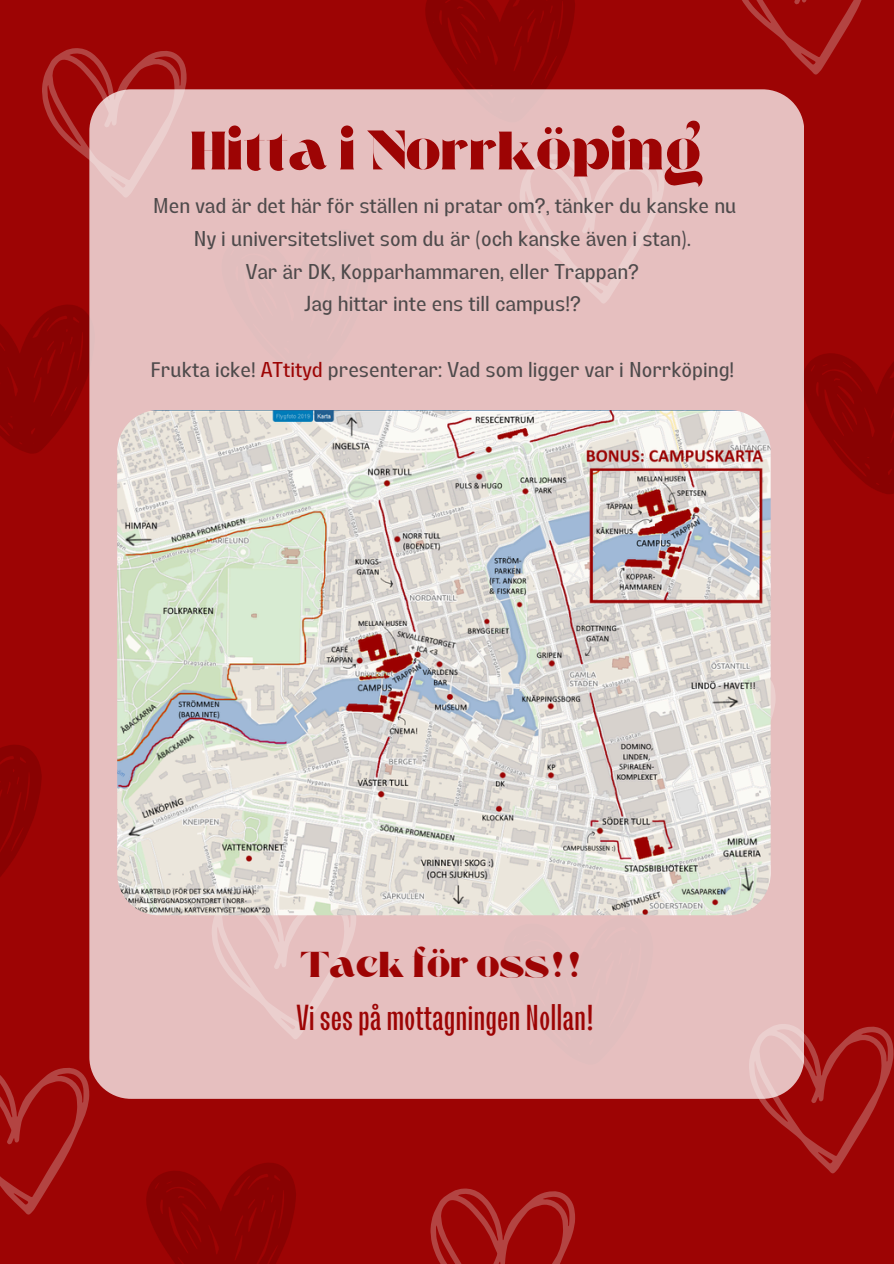
<style>
.page{position:relative;width:894px;height:1264px;background:#fff}
.page>*{position:absolute;margin:0;border:0;box-sizing:border-box;transform-origin:0 0}
.t1{font:54px "Foda Display";color:#9d0404}
.t2{font:condensed 36px/52.8px "Lazord";color:#9d0404}
.t3{font:21px "Lazord";color:#4e4a4b}
.s1{color:#9d0404}
.s2{font-family:"Foda Display";font-stretch:normal}
</style>
<div class="page">
<div style="left:0;top:0;width:893px;height:1263px;background:#9d0404"></div>
<svg style="left:42px;top:48px;width:145px;height:112px"></svg>
<svg style="left:0;top:1068px;width:89px;height:147px"></svg>
<svg style="left:748px;top:1026px;width:145px;height:147px"></svg>
<svg style="left:430px;top:1188px;width:145px;height:75px"></svg>
<svg style="left:742px;top:0;width:120px;height:75px"></svg>
<svg style="left:0;top:305px;width:89px;height:149px"></svg>
<svg style="left:0;top:745px;width:42px;height:132px"></svg>
<svg style="left:804px;top:353px;width:89px;height:141px"></svg>
<svg style="left:425px;top:0;width:150px;height:89px"></svg>
<svg style="left:146px;top:1163px;width:150px;height:100px"></svg>
<div style="left:89px;top:89px;width:715px;height:1009px;background:#e6bfbf"></div>
<img style="left:117px;top:410px;width:653px;height:505px;border-radius:42px">
<p class="t1" style="left:190px;top:129px;width:515px">Hitta i Norrköping</p>
<p class="t3" style="left:153px;top:198px;width:584px">Men vad är det här för ställen ni pratar om?, tänker du kanske nu</p>
<p class="t3" style="left:194px;top:231px;width:498px">Ny i universitetslivet som du är (och kanske även i stan).</p>
<h1 class="t3" style="left:245px;top:263px;width:395px">Var är DK, Kopparhammaren, eller Trappan?</h1>
<p class="t3" style="left:304px;top:296px;width:279px">Jag hittar inte ens till campus!?</p>
<p class="t3" style="left:150px;top:361px;width:585px">Frukta icke! <span class="s1">ATtityd</span> presenterar: Vad som ligger var i Norrköping!</p>
<p class="t2" style="left:296px;top:937px;width:299px"><span class="s2">Tack för oss!!<br></span>Visespå mottagningenNollan!</p>
</div>
